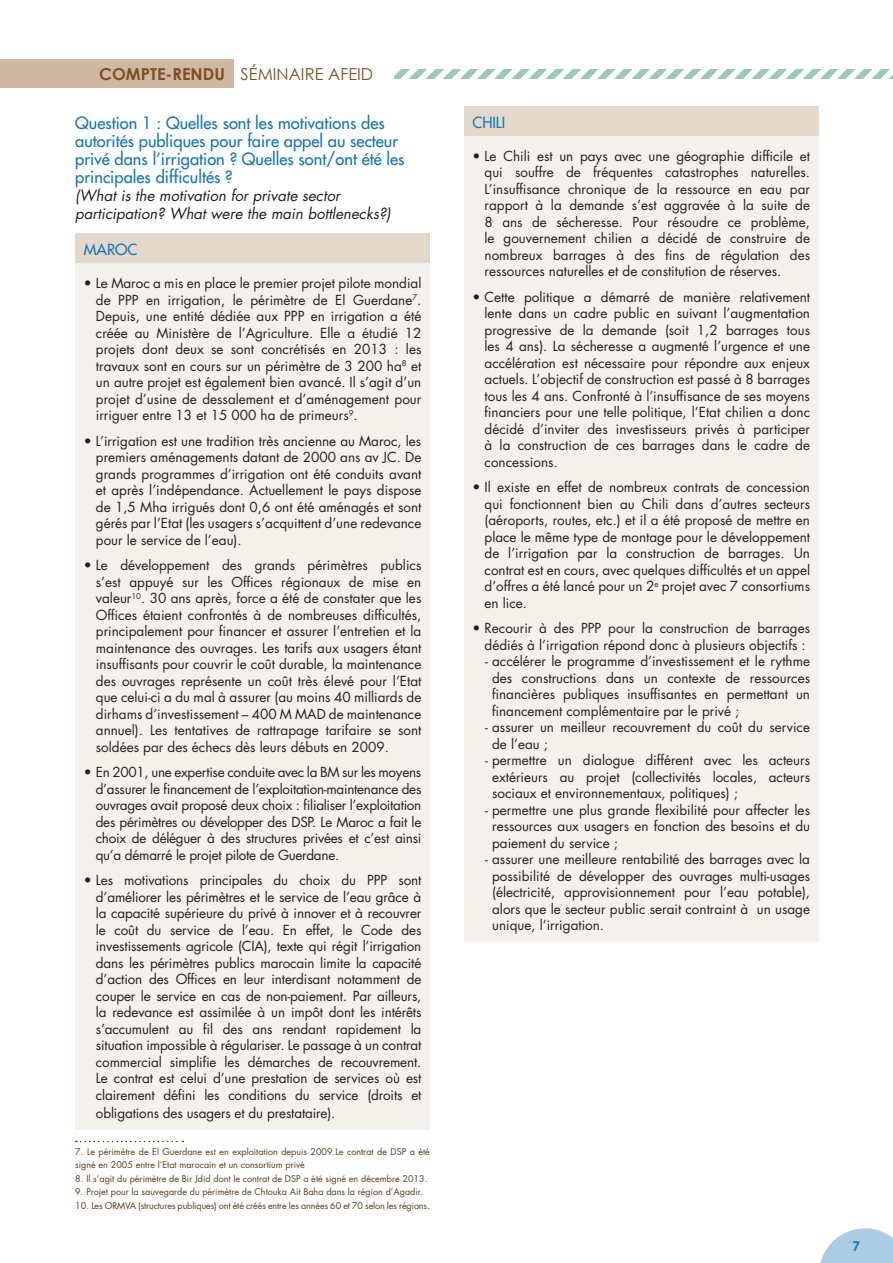
<style>
.page{position:relative;width:893px;height:1263px;background:#fff}
.page>*{position:absolute;margin:0;border:0;box-sizing:border-box;transform-origin:0 0}
.t1{font:16.5px/18px "Futura";color:#1276bd}
.t2{font:16.5px "Century Gothic";color:#7e4e1f}
.t3{font:italic 15px/18px "Futura";color:#231f20}
.t4{font:15px "Futura";color:#1276bd}
.t5{font:13.5px/16.5px "Futura";color:#231f20;text-align:justify}
.t6{font:700 13.5px "Century Gothic";color:#1276bd}
.t7{font:9px/13.5px "Futura";color:#603912}
.s1{font-weight:700}
</style>
<div class="page">
<svg style="left:820px;top:1228px;width:73px;height:35px"></svg>
<div style="left:75px;top:234px;width:355px;height:30px;background:#e4d8cb"></div>
<div style="left:75px;top:263px;width:355px;height:20px;background:#f4f1ec"></div>
<div style="left:75px;top:280px;width:355px;height:152px;background:#f4f1ec"></div>
<div style="left:75px;top:421px;width:355px;height:20px;background:#f4f1ec"></div>
<div style="left:75px;top:437px;width:355px;height:119px;background:#f4f1ec"></div>
<div style="left:75px;top:545px;width:355px;height:20px;background:#f4f1ec"></div>
<div style="left:75px;top:562px;width:355px;height:201px;background:#f4f1ec"></div>
<div style="left:75px;top:752px;width:355px;height:20px;background:#f4f1ec"></div>
<div style="left:75px;top:769px;width:355px;height:102px;background:#f4f1ec"></div>
<div style="left:75px;top:860px;width:355px;height:20px;background:#f4f1ec"></div>
<div style="left:75px;top:877px;width:355px;height:252px;background:#f4f1ec"></div>
<svg style="left:76px;top:1141px;width:108px;height:1px"></svg>
<div style="left:464px;top:106px;width:355px;height:30px;background:#e4d8cb"></div>
<div style="left:464px;top:136px;width:355px;height:20px;background:#f4f1ec"></div>
<div style="left:464px;top:152px;width:355px;height:136px;background:#f4f1ec"></div>
<div style="left:464px;top:277px;width:355px;height:20px;background:#f4f1ec"></div>
<div style="left:464px;top:293px;width:355px;height:185px;background:#f4f1ec"></div>
<div style="left:464px;top:467px;width:355px;height:20px;background:#f4f1ec"></div>
<div style="left:464px;top:484px;width:355px;height:135px;background:#f4f1ec"></div>
<div style="left:464px;top:608px;width:355px;height:20px;background:#f4f1ec"></div>
<div style="left:464px;top:625px;width:355px;height:36px;background:#f4f1ec"></div>
<div style="left:464px;top:658px;width:355px;height:69px;background:#f4f1ec"></div>
<div style="left:464px;top:724px;width:355px;height:36px;background:#f4f1ec"></div>
<div style="left:464px;top:757px;width:355px;height:53px;background:#f4f1ec"></div>
<div style="left:464px;top:806px;width:355px;height:53px;background:#f4f1ec"></div>
<div style="left:464px;top:856px;width:355px;height:86px;background:#f4f1ec"></div>
<div style="left:0;top:60px;width:234px;height:28px;background:#ceb8a2"></div>
<svg style="left:394px;top:70px;width:499px;height:8px"></svg>
<p class="t2" style="left:99px;top:64px;width:275px"><span class="s1">COMPTE-RENDU</span> SÉMINAIRE AFEID</p>
<p class="t1" style="left:75px;top:114px;width:331px">Question 1 : Quelles sont les motivations des autorités publiques pour faire appel au secteur privé dans l’irrigation ? Quelles sont/ont été les principales difficultés ?</p>
<p class="t3" style="left:75px;top:186px;width:317px">(What is the motivation for private sector participation? What were the main bottlenecks?)</p>
<p class="t4" style="left:84px;top:240px;width:55px">MAROC</p>
<p class="t5" style="left:96px;top:275px;width:327px;text-indent:-12px">• Le Maroc a mis en place le premier projet pilote mondial de PPP en irrigation, le périmètre de El Guerdane<sup>7</sup>.<br>Depuis, une entité dédiée aux PPP en irrigation a été créée au Ministère de l’Agriculture. Elle a étudié 12 projets dont deux se sont concrétisés en 2013 : les travaux sont en cours sur un périmètre de 3 200 ha<sup>8</sup> et un autre projet est également bien avancé. Il s’agit d’un projet d’usine de dessalement et d’aménagement pour irriguer entre 13 et 15 000 ha de primeurs<sup>9</sup>.</p>
<p class="t5" style="left:96px;top:432px;width:327px;text-indent:-12px">• L’irrigation est une tradition très ancienne au Maroc, les premiers aménagements datant de 2000 ans av JC. De grands programmes d’irrigation ont été conduits avant et après l’indépendance. Actuellement le pays dispose de 1,5 Mha irrigués dont 0,6 ont été aménagés et sont gérés par l’Etat (les usagers s’acquittent d’une redevance pour le service de l’eau).</p>
<p class="t5" style="left:96px;top:557px;width:327px;text-indent:-12px">• Le développement des grands périmètres publics s’est appuyé sur les Offices régionaux de mise en valeur<sup>10</sup>. 30 ans après, force a été de constater que les Offices étaient confrontés à de nombreuses difficultés, principalement pour financer et assurer l’entretien et la maintenance des ouvrages. Les tarifs aux usagers étant insuffisants pour couvrir le coût durable, la maintenance des ouvrages représente un coût très élevé pour l’Etat que celui-ci a du mal à assurer (au moins 40 milliards de dirhams d’investissement – 400 M MAD de maintenance annuel). Les tentatives de rattrapage tarifaire se sont soldées par des échecs dès leurs débuts en 2009.</p>
<p class="t5" style="left:96px;top:764px;width:327px;text-indent:-12px">• En 2001, une expertise conduite avec la BM sur les moyens d’assurer le financement de l’exploitation-maintenance des ouvrages avait proposé deux choix : filialiser l’exploitation des périmètres ou développer des DSP. Le Maroc a fait le choix de déléguer à des structures privées et c’est ainsi qu’a démarré le projet pilote de Guerdane.</p>
<p class="t5" style="left:96px;top:872px;width:327px;text-indent:-12px">• Les motivations principales du choix du PPP sont d’améliorer les périmètres et le service de l’eau grâce à la capacité supérieure du privé à innover et à recouvrer le coût du service de l’eau. En effet, le Code des investissements agricole (CIA), texte qui régit l’irrigation dans les périmètres publics marocain limite la capacité d’action des Offices en leur interdisant notamment de couper le service en cas de non-paiement. Par ailleurs, la redevance est assimilée à un impôt dont les intérêts s’accumulent au fil des ans rendant rapidement la situation impossible à régulariser. Le passage à un contrat commercial simplifie les démarches de recouvrement.<br>Le contrat est celui d’une prestation de services où est clairement défini les conditions du service (droits et</p>
<p class="t5" style="left:96px;top:1104px;width:241px">obligations des usagers et du prestataire).</p>
<p class="t7" style="left:75px;top:1145px;width:356px">7. Le périmètre de El Guerdane est en exploitation depuis 2009.Le contrat de DSP a été signé en 2005 entre l’Etat marocain et un consortium privé</p>
<p class="t7" style="left:75px;top:1172px;width:354px">8. Il s’agit du périmètre de Bir Jdid dont le contrat de DSP a été signé en décembre 2013.</p>
<p class="t7" style="left:75px;top:1185px;width:349px">9. Projet pour la sauvegarde du périmètre de Chtouka Ait Baha dans la région d’Agadir.</p>
<p class="t7" style="left:75px;top:1199px;width:356px">10. Les ORMVA (structures publiques) ont été créés entre les années 60 et 70 selon les régions.</p>
<p class="t4" style="left:472px;top:113px;width:34px">CHILI</p>
<p class="t5" style="left:485px;top:147px;width:327px;text-indent:-12px">• Le Chili est un pays avec une géographie difficile et qui souffre de fréquentes catastrophes naturelles.<br>L’insuffisance chronique de la ressource en eau par rapport à la demande s’est aggravée à la suite de 8 ans de sécheresse. Pour résoudre ce problème, le gouvernement chilien a décidé de construire de nombreux barrages à des fins de régulation des ressources naturelles et de constitution de réserves.</p>
<p class="t5" style="left:485px;top:288px;width:327px;text-indent:-12px">• Cette politique a démarré de manière relativement lente dans un cadre public en suivant l’augmentation progressive de la demande (soit 1,2 barrages tous les 4 ans). La sécheresse a augmenté l’urgence et une accélération est nécessaire pour répondre aux enjeux actuels. L’objectif de construction est passé à 8 barrages tous les 4 ans. Confronté à l’insuffisance de ses moyens financiers pour une telle politique, l’Etat chilien a donc décidé d’inviter des investisseurs privés à participer à la construction de ces barrages dans le cadre de concessions.</p>
<p class="t5" style="left:485px;top:479px;width:327px;text-indent:-12px">• Il existe en effet de nombreux contrats de concession qui fonctionnent bien au Chili dans d’autres secteurs (aéroports, routes, etc.) et il a été proposé de mettre en place le même type de montage pour le développement de l’irrigation par la construction de barrages. Un contrat est en cours, avec quelques difficultés et un appel d’offres a été lancé pour un 2<sup>e</sup> projet avec 7 consortiums en lice.</p>
<p class="t5" style="left:472px;top:620px;width:339px;text-align:center">• Recourir à des PPP pour la construction de barrages dédiés à l’irrigation répond donc à plusieurs objectifs :</p>
<p class="t5" style="left:492px;top:653px;width:319px;text-indent:-7px">- accélérer le programme d’investissement et le rythme des constructions dans un contexte de ressources financières publiques insuffisantes en permettant un financement complémentaire par le privé ;</p>
<p class="t5" style="left:492px;top:719px;width:319px;text-indent:-7px">- assurer un meilleur recouvrement du coût du service de l’eau ;</p>
<p class="t5" style="left:492px;top:752px;width:319px;text-indent:-7px">- permettre un dialogue différent avec les acteurs extérieurs au projet (collectivités locales, acteurs sociaux et environnementaux, politiques) ;</p>
<p class="t5" style="left:492px;top:801px;width:319px;text-indent:-7px">- permettre une plus grande flexibilité pour affecter les ressources aux usagers en fonction des besoins et du paiement du service ;</p>
<p class="t5" style="left:492px;top:851px;width:319px;text-indent:-7px">- assurer une meilleure rentabilité des barrages avec la possibilité de développer des ouvrages multi-usages (électricité, approvisionnement pour l’eau potable), alors que le secteur public serait contraint à un usage unique, l’irrigation.</p>
<p class="t6" style="left:852px;top:1238px;width:9px">7</p>
</div>
